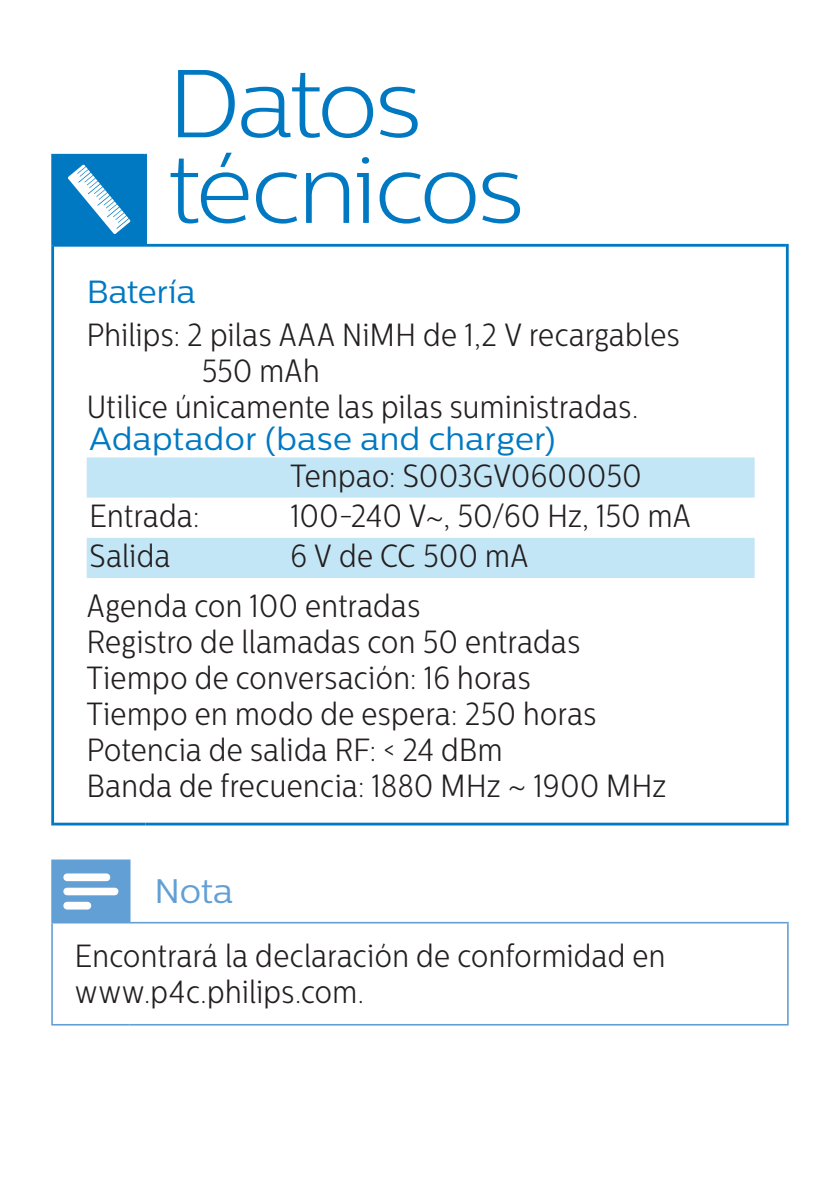
<style>
.page{position:relative;width:840px;height:1191px;background:#fff}
.page>*{position:absolute;margin:0;border:0;box-sizing:border-box;transform-origin:0 0}
.t1{font:300 96px/85.6px "Centrale Sans";letter-spacing:-.03em;color:#0079c2}
.t2{font:34px "Centrale Sans";color:#629fd5}
.t3{font:300 32px/36px "Centrale Sans Cnd";letter-spacing:.015em;color:#231f20}
.t4{font:32px "Centrale Sans";letter-spacing:.015em;color:#0079c2}
.s1{font-family:"Minion Pro";font-weight:400}
</style>
<div class="page">
<div style="left:53px;top:155px;width:92px;height:90px;background:#0079c2"></div>
<hr style="left:51px;top:245px;width:3px;height:580px;background:#0079c2">
<hr style="left:147px;top:244px;width:638px;height:3px;background:#0079c2">
<hr style="left:785px;top:244px;width:3px;height:581px;background:#0079c2">
<hr style="left:54px;top:822px;width:91px;height:3px;background:#0079c2">
<hr style="left:145px;top:822px;width:640px;height:3px;background:#0079c2">
<hr style="left:54px;top:154px;width:90px;height:3px;background:#0079c2">
<hr style="left:51px;top:154px;width:3px;height:91px;background:#0079c2">
<hr style="left:144px;top:154px;width:3px;height:93px;background:#0079c2">
<hr style="left:54px;top:244px;width:90px;height:3px;background:#0079c2">
<svg style="left:68px;top:164px;width:62px;height:70px"></svg>
<svg style="left:87px;top:457px;width:667px;height:121px;fill:#c3e6f6"></svg>
<div style="left:52px;top:860px;width:78px;height:62px;background:#629fd5"></div>
<hr style="left:51px;top:859px;width:79px;height:2px;background:#629fd5">
<hr style="left:51px;top:861px;width:2px;height:61px;background:#629fd5">
<hr style="left:51px;top:922px;width:79px;height:1px;background:#629fd5">
<hr style="left:51px;top:923px;width:2px;height:101px;background:#629fd5">
<hr style="left:130px;top:922px;width:658px;height:1px;background:#629fd5">
<hr style="left:786px;top:923px;width:2px;height:101px;background:#629fd5">
<hr style="left:51px;top:1024px;width:79px;height:1px;background:#629fd5">
<hr style="left:130px;top:1024px;width:658px;height:1px;background:#629fd5">
<svg style="left:63px;top:873px;width:47px;height:8px"></svg>
<svg style="left:63px;top:887px;width:55px;height:8px"></svg>
<svg style="left:63px;top:901px;width:28px;height:8px"></svg>
<h1 class="t1" style="left:168px;top:60px;width:357px">Datos técnicos</h1>
<p class="t4" style="left:87px;top:273px;width:110px">Batería</p>
<p class="t3" style="left:87px;top:317px;width:594px">Philips: 2 pilas AAA NiMH de 1,2 V recargables</p>
<p class="t3" style="left:201px;top:353px;width:119px">550 mAh</p>
<p class="t3" style="left:87px;top:389px;width:553px">Utilice únicamente las pilas suministradas.</p>
<p class="t4" style="left:89px;top:420px;width:467px">Adaptador (base and charger)</p>
<p class="t3" style="left:290px;top:458px;width:352px">Tenpao: S003GV0600050</p>
<p class="t3" style="left:89px;top:498px;width:111px">Entrada:</p>
<p class="t3" style="left:290px;top:498px;width:402px">100-240 V<span class="s1">~</span>, 50/60 Hz, 150 mA</p>
<p class="t3" style="left:89px;top:538px;width:82px">Salida</p>
<p class="t3" style="left:87px;top:532px;width:443px;line-height:49.2px;text-indent:203px">6 V de CC 500 mA<br>Agenda con 100 entradas</p>
<p class="t3" style="left:87px;top:623px;width:580px">Registro de llamadas con 50 entradas Tiempo de conversación: 16 horas<br>Tiempo en modo de espera: 250 horas Potencia de salida RF: &lt; 24 dBm<br>Banda de frecuencia: 1880 MHz <span class="s1">~</span> 1900 MHz</p>
<p class="t2" style="left:154px;top:871px;width:80px">Nota</p>
<p class="t3" style="left:75px;top:938px;width:592px">Encontrará la declaración de conformidad en www.p4c.philips.com.</p>
</div>
